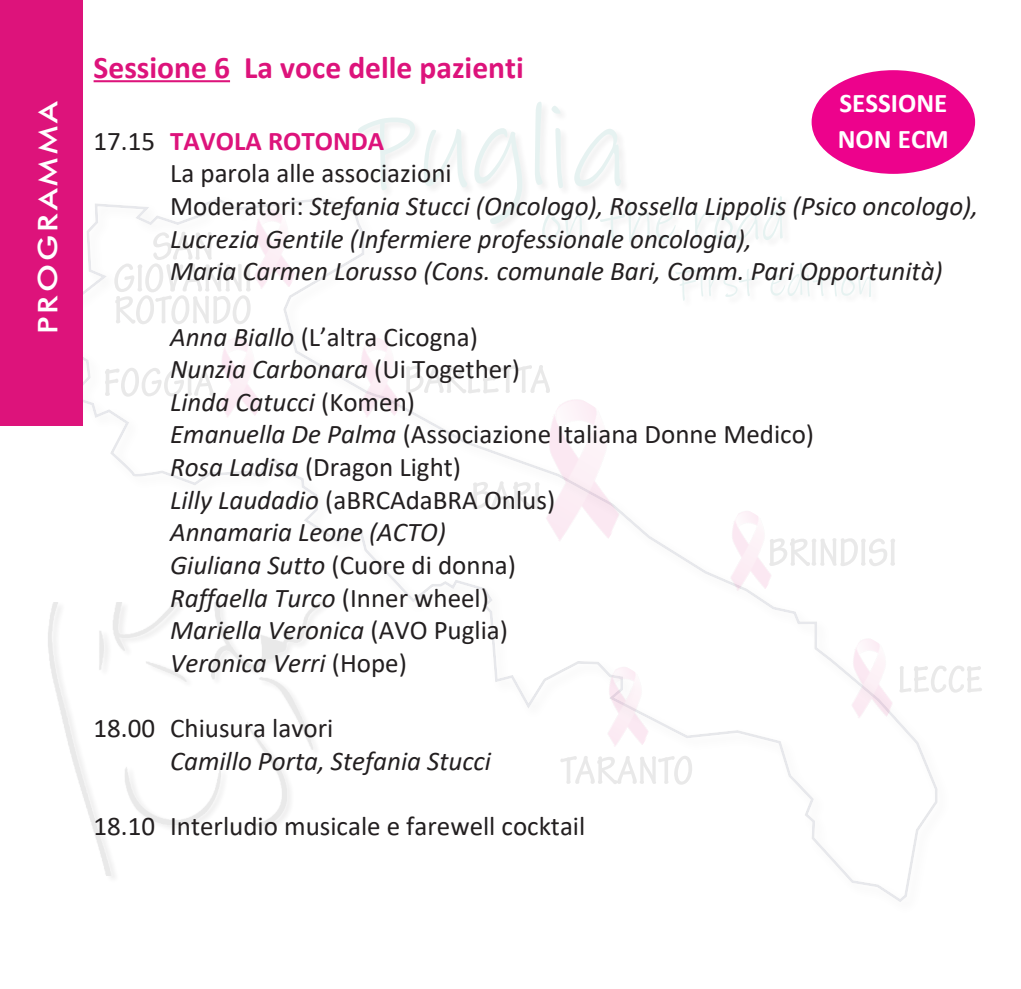
<style>
.page{position:relative;width:1021px;height:989px;background:#fff}
.page>*{position:absolute;margin:0;border:0;box-sizing:border-box;transform-origin:0 0}
.Normale{font:700 31.5px "Calibri";color:#dd137b}
.Normale-2{font:italic 27px "Calibri";color:#231f20}
.Normale-3{font:27px "Calibri";color:#231f20}
.Normale-4{font:700 27px "Calibri";color:#dd137b}
.Normale-5{font:700 27px "Calibri";color:#fff}
.Normale-6{font:500 27px "Futura BT";letter-spacing:.1em;color:#fff;scale:1.2 1}
.s1{font-weight:400;color:#231f20}
.s2{font-style:normal}
.s3{font-style:italic}
</style>
<div class="page">
<svg style="left:358px;top:102px;width:266px;height:92px"></svg>
<svg style="left:795px;top:538px;width:100px;height:28px"></svg>
<svg style="left:917px;top:666px;width:65px;height:26px"></svg>
<svg style="left:560px;top:756px;width:132px;height:28px"></svg>
<svg style="left:425px;top:365px;width:125px;height:28px"></svg>
<svg style="left:105px;top:368px;width:87px;height:29px"></svg>
<svg style="left:114px;top:232px;width:137px;height:92px"></svg>
<svg style="left:473px;top:482px;width:26px;height:27px"></svg>
<img style="left:499px;top:391px;width:164px;height:156px">
<img style="left:704px;top:511px;width:91px;height:91px">
<img style="left:825px;top:639px;width:92px;height:91px">
<img style="left:581px;top:662px;width:92px;height:96px">
<img style="left:333px;top:338px;width:92px;height:83px">
<img style="left:194px;top:338px;width:67px;height:79px">
<img style="left:228px;top:205px;width:91px;height:96px">
<hr style="left:94px;top:80px;width:136px;height:2px;background:#dd137b">
<div style="left:811px;top:70px;width:164px;height:104px;background:#ed028c;border-radius:50%"></div>
<div style="left:0;top:0;width:83px;height:425px;background:#dd137b"></div>
<p class="Normale-6" style="left:32px;top:334px;width:196px;rotate:-90deg">PROGRAMMA</p>
<p class="Normale" style="left:94px;top:45px;width:432px">Sessione 6 La voce delle pazienti</p>
<p class="Normale-5" style="left:839px;top:84px;width:109px">SESSIONE</p>
<p class="Normale-5" style="left:837px;top:120px;width:112px">NON ECM</p>
<p class="Normale-4" style="left:94px;top:122px;width:292px"><span class="s1">17.15</span> TAVOLA ROTONDA</p>
<p class="Normale-3" style="left:170px;top:155px;width:283px">La parola alle associazioni</p>
<p class="Normale-2" style="left:170px;top:187px;width:809px"><span class="s2">Moderatori:</span> Stefania Stucci (Oncologo), Rossella Lippolis (Psico oncologo),</p>
<p class="Normale-2" style="left:170px;top:220px;width:583px">Lucrezia Gentile (Infermiere professionale oncologia),</p>
<p class="Normale-2" style="left:170px;top:252px;width:774px">Maria Carmen Lorusso (Cons. comunale Bari, Comm. Pari Opportunità)</p>
<p class="Normale-3" style="left:170px;top:318px;width:309px"><span class="s3">Anna Biallo</span> (L’altra Cicogna)</p>
<p class="Normale-2" style="left:170px;top:350px;width:351px">Nunzia Carbonara <span class="s2">(Ui Together)</span></p>
<p class="Normale-2" style="left:170px;top:383px;width:246px">Linda Catucci <span class="s2">(Komen)</span></p>
<p class="Normale-3" style="left:170px;top:416px;width:645px"><span class="s3">Emanuella De Palma</span> (Associazione Italiana Donne Medico)</p>
<p class="Normale-3" style="left:170px;top:448px;width:292px"><span class="s3">Rosa Ladisa</span> (Dragon Light)</p>
<p class="Normale-3" style="left:170px;top:481px;width:386px"><span class="s3">Lilly Laudadio</span> (aBRCAdaBRA Onlus)</p>
<p class="Normale-2" style="left:170px;top:513px;width:277px">Annamaria Leone (ACTO)</p>
<p class="Normale-3" style="left:170px;top:546px;width:347px"><span class="s3">Giuliana Sutto</span> (Cuore di donna)</p>
<p class="Normale-2" style="left:170px;top:579px;width:320px">Raffaella Turco <span class="s2">(Inner wheel)</span></p>
<p class="Normale-2" style="left:170px;top:611px;width:339px">Mariella Veronica <span class="s2">(AVO Puglia)</span></p>
<p class="Normale-2" style="left:170px;top:644px;width:238px">Veronica Verri <span class="s2">(Hope)</span></p>
<p class="Normale-3" style="left:94px;top:709px;width:241px">18.00 Chiusura lavori</p>
<p class="Normale-2" style="left:170px;top:742px;width:322px">Camillo Porta, Stefania Stucci</p>
<p class="Normale-3" style="left:94px;top:807px;width:493px">18.10 Interludio musicale e farewell cocktail</p>
</div>
